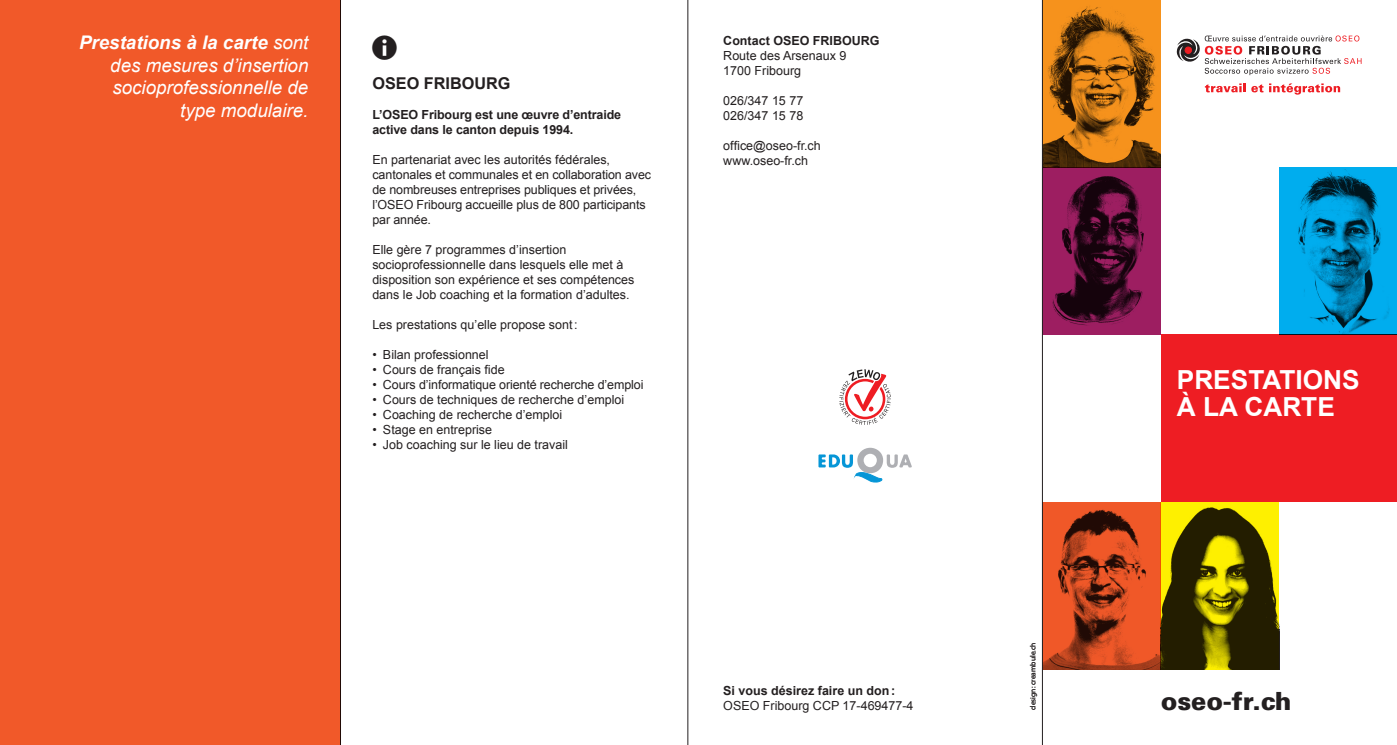
<style>
.page{position:relative;width:1397px;height:745px;background:#fff}
.page>*{position:absolute;margin:0;border:0;box-sizing:border-box;transform-origin:0 0}
.t1{font:37.5px "Modern Pictograms";color:#231f20}
.t2{font:700 26.25px/26.2px "Arial";color:#fff}
.t3{font:900 25px "Univers";color:#231f20}
.t4{font:italic 18.75px/22.5px "Arial";color:#fff;text-align:right}
.t5{font:700 16.25px "Arial";color:#231f20}
.t6{font:12.5px/15px "Arial";color:#231f20}
.t7{font:700 12.5px/15px "Arial";letter-spacing:-.01em;color:#231f20}
.t8{font:7.5px "Myriad Pro";color:#231f20}
.s1{font-weight:700}
</style>
<div class="page">
<svg style="left:1043px;top:0;width:117px;height:167px;background:#b56b14"></svg>
<svg style="left:1043px;top:167px;width:117px;height:167px;background:#6c1442"></svg>
<svg style="left:1279px;top:167px;width:117px;height:167px;background:#0091c8"></svg>
<div style="left:1160px;top:334px;width:236px;height:168px;background:#ee1d23"></div>
<svg style="left:1043px;top:502px;width:117px;height:167px;background:#c34720"></svg>
<svg style="left:1160px;top:502px;width:118px;height:167px;background:#6e6400"></svg>
<svg style="left:1176px;top:35px;width:185px;height:40px"></svg>
<svg style="left:1204px;top:83px;width:41px;height:9px"></svg>
<svg style="left:1251px;top:83px;width:88px;height:12px"></svg>
<hr style="left:340px;top:0;width:1px;height:744px;background:#231f20">
<hr style="left:687px;top:0;width:1px;height:744px;background:#231f20">
<hr style="left:1042px;top:0;width:1px;height:744px;background:#231f20">
<svg style="left:839px;top:369px;width:51px;height:55px"></svg>
<svg style="left:818px;top:447px;width:93px;height:35px"></svg>
<div style="left:0;top:0;width:340px;height:744px;background:#f15929"></div>
<h3 class="t4" style="left:79px;top:32px;width:231px"><span class="s1">Prestations à la carte</span> sont des mesures d’insertion socioprofessionnelle de type modulaire.</h3>
<h1 class="t1" style="left:370px;top:29px;width:30px">=</h1>
<h3 class="t5" style="left:372px;top:72px;width:140px">OSEO FRIBOURG</h3>
<p class="t7" style="left:372px;top:107px;width:250px">L’OSEO Fribourg est une œuvre d’entraide active dans le canton depuis 1994.</p>
<p class="t6" style="left:372px;top:152px;width:280px">En partenariat avec les autorités fédérales, cantonales et communales et en collaboration avec de nombreuses entreprises publiques et privées, l’OSEO Fribourg accueille plus de 800 participants par année.</p>
<p class="t6" style="left:372px;top:242px;width:263px">Elle gère 7 programmes d’insertion socioprofessionnelle dans lesquels elle met à disposition son expérience et ses compétences dans le Job coaching et la formation d’adultes.</p>
<p class="t6" style="left:372px;top:317px;width:207px">Les prestations qu’elle propose sont:</p>
<p class="t6" style="left:372px;top:347px;width:118px">• Bilan professionnel</p>
<p class="t6" style="left:372px;top:362px;width:134px">• Cours de français fide</p>
<p class="t6" style="left:372px;top:377px;width:272px">• Cours d’informatique orienté recherche d’emploi</p>
<p class="t6" style="left:372px;top:392px;width:253px">• Cours de techniques de recherche d’emploi</p>
<p class="t6" style="left:372px;top:407px;width:191px">• Coaching de recherche d’emploi</p>
<p class="t6" style="left:372px;top:422px;width:121px">• Stage en entreprise</p>
<p class="t6" style="left:372px;top:437px;width:197px">• Job coaching sur le lieu de travail</p>
<p class="t7" style="left:723px;top:33px;width:158px">Contact OSEO FRIBOURG</p>
<p class="t6" style="left:723px;top:48px;width:124px">Route des Arsenaux 9<br>1700 Fribourg</p>
<p class="t6" style="left:723px;top:93px;width:81px">026/347 15 77<br>026/347 15 78</p>
<p class="t6" style="left:723px;top:138px;width:99px">office@oseo-fr.ch www.oseo-fr.ch</p>
<p class="t7" style="left:723px;top:682px;width:173px">Si vous désirez faire un don:</p>
<p class="t6" style="left:723px;top:697px;width:192px">OSEO Fribourg CCP 17-469477-4</p>
<p class="t8" style="left:1028px;top:709px;width:68px;rotate:-90deg">design: creambule.ch</p>
<h2 class="t2" style="left:1176px;top:367px;width:184px">PRESTATIONS<br>À LA CARTE</h2>
<h3 class="t3" style="left:1160px;top:684px;width:132px">oseo-fr.ch</h3>
</div>
